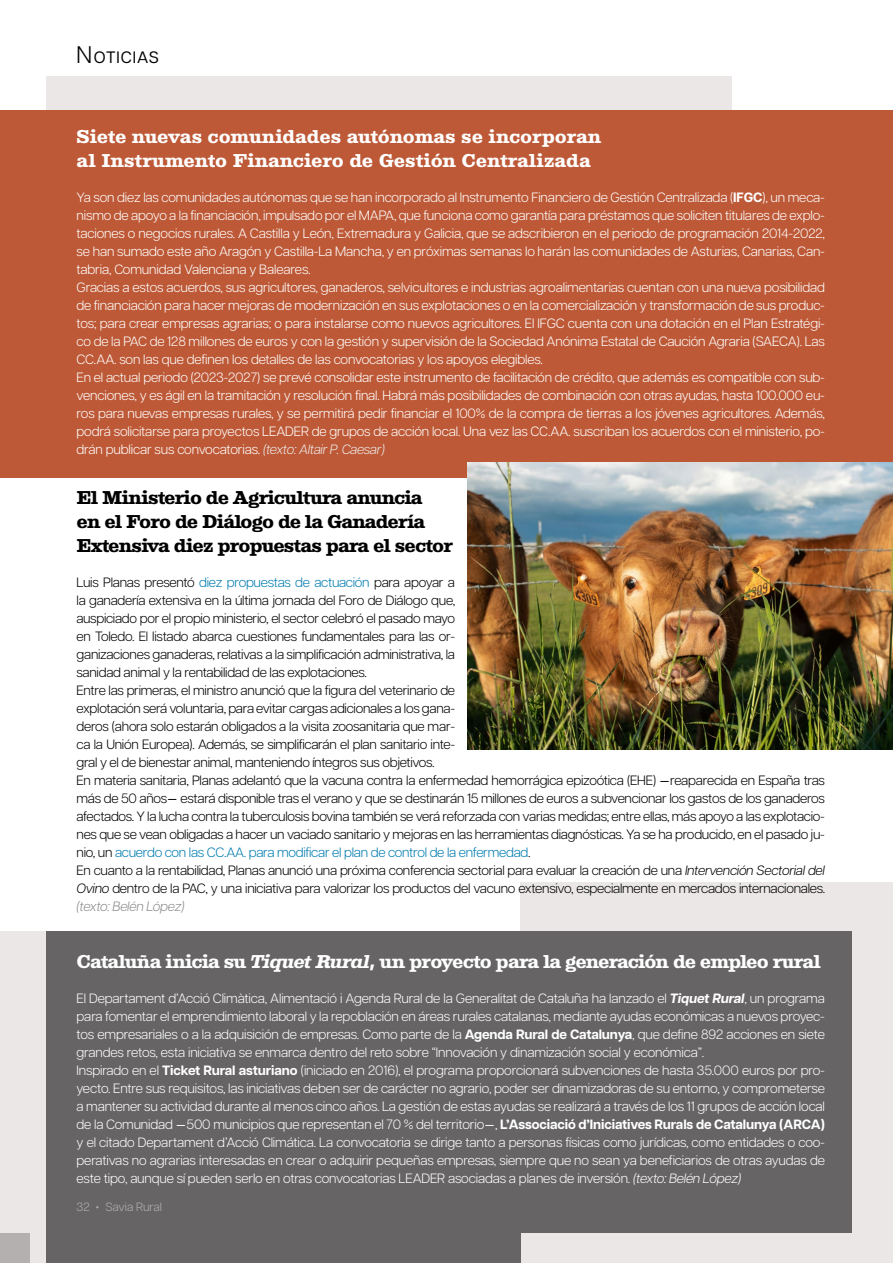
<style>
.page{position:relative;width:893px;height:1263px;background:#fff}
.page>*{position:absolute;margin:0;border:0;box-sizing:border-box;transform-origin:0 0}
.NOTICIAS_título_P{font:800 19.5px/24px "Albiona";letter-spacing:-.04em;color:#000}
.NOTICIAS_título_P-2{font:800 19.5px/24px "Albiona";color:#fff}
.NOTICIAS_título_P-3{font:800 19.5px "Albiona";letter-spacing:-.03em;color:#fff}
.t1{font:16.5px "Articulat CF";letter-spacing:.06em;color:#000}
.NOTICIAS_texto_P{font:300 13.5px/18px "Articulat CF";letter-spacing:-.01em;color:#fff;text-align:justify}
.NOTICIAS_texto_P-2{font:300 13.5px/18px "Articulat CF";letter-spacing:-.02em;color:#000;text-align:justify}
.t2{font:300 12px "Articulat CF";color:#b3b0af}
.s1{font-weight:300;font-size:24px}
.s2{font-weight:700}
.s3{font-style:italic;color:#eceae9}
.s4{color:#007cb0}
.s5{font-family:"Arial Narrow";font-weight:400}
.s6{font-style:italic}
.s7{font-style:italic;color:#8e8b8b}
.s8{font-weight:700;font-style:italic}
.s9{font-size:24px}
</style>
<div class="page">
<div style="left:0;top:931px;width:72px;height:332px;background:#eae7e6"></div>
<div style="left:521px;top:882px;width:372px;height:381px;background:#eae7e6"></div>
<div style="left:0;top:110px;width:893px;height:367px;background:#bd5937"></div>
<div style="left:47px;top:931px;width:805px;height:332px;background:#666464"></div>
<div style="left:47px;top:77px;width:685px;height:33px;background:#eae7e6"></div>
<div style="left:0;top:1233px;width:30px;height:30px;background:#b3b0af"></div>
<img style="left:468px;top:463px;width:425px;height:286px">
<div style="left:521px;top:1233px;width:340px;height:30px;background:#eae7e6"></div>
<p class="t1" style="left:77px;top:45px;width:84px"><span class="s1">N</span>OTICIAS</p>
<p class="NOTICIAS_título_P-2" style="left:77px;top:124px;width:526px">Siete nuevas comunidades autónomas se incorporan al Instrumento Financiero de Gestión Centralizada</p>
<p class="NOTICIAS_texto_P" style="left:77px;top:187px;width:750px">Ya son diez las comunidades autónomas que se han incorporado al Instrumento Financiero de Gestión Centralizada (<span class="s2">IFGC</span>), un meca&shy;nismo de apoyo a la financiación, impulsado por el MAPA, que funciona como garantía para préstamos que soliciten titulares de explo&shy;taciones o negocios rurales. A Castilla y León, Extremadura y Galicia, que se adscribieron en el periodo de programación 2014-2022, se han sumado este año Aragón y Castilla-La Mancha, y en próximas semanas lo harán las comunidades de Asturias, Canarias, Can&shy;tabria, Comunidad Valenciana y Baleares.</p>
<p class="NOTICIAS_texto_P" style="left:77px;top:277px;width:750px">Gracias a estos acuerdos, sus agricultores, ganaderos, selvicultores e industrias agroalimentarias cuentan con una nueva posibilidad de financiación para hacer mejoras de modernización en sus explotaciones o en la comercialización y transformación de sus produc&shy;tos; para crear empresas agrarias; o para instalarse como nuevos agricultores. El IFGC cuenta con una dotación en el Plan Estratégi&shy;co de la PAC de 128 millones de euros y con la gestión y supervisión de la Sociedad Anónima Estatal de Caución Agraria (SAECA). Las CC.AA. son las que definen los detalles de las convocatorias y los apoyos elegibles.</p>
<p class="NOTICIAS_texto_P" style="left:77px;top:367px;width:750px">En el actual periodo (2023-2027) se prevé consolidar este instrumento de facilitación de crédito, que además es compatible con sub&shy;venciones, y es ágil en la tramitación y resolución final. Habrá más posibilidades de combinación con otras ayudas, hasta 100.000 eu&shy;ros para nuevas empresas rurales, y se permitirá pedir financiar el 100% de la compra de tierras a los jóvenes agricultores. Además, podrá solicitarse para proyectos LEADER de grupos de acción local. Una vez las CC.AA. suscriban los acuerdos con el ministerio, po&shy;drán publicar sus convocatorias. <span class="s3">(texto: Altair P. Caesar)</span></p>
<p class="NOTICIAS_título_P" style="left:77px;top:486px;width:378px">El Ministerio de Agricultura anuncia<br>en el Foro de Diálogo de la Ganadería<br>Extensiva diez propuestas para el sector</p>
<p class="NOTICIAS_texto_P-2" style="left:77px;top:572px;width:380px">Luis Planas presentó <span class="s4">diez propuestas de actuación</span> para apoyar a la ganadería extensiva en la última jornada del Foro de Diálogo que, auspiciado por el propio ministerio, el sector celebró el pasado mayo en Toledo. El listado abarca cuestiones fundamentales para las or&shy;ganizaciones ganaderas, relativas a la simplificación administrativa, la sanidad animal y la rentabilidad de las explotaciones.</p>
<p class="NOTICIAS_texto_P-2" style="left:77px;top:680px;width:380px">Entre las primeras, el ministro anunció que la figura del veterinario de explotación será voluntaria, para evitar cargas adicionales a los gana&shy;deros (ahora solo estarán obligados a la visita zoosanitaria que mar&shy;ca la Unión Europea). Además, se simplificarán el plan sanitario inte&shy;gral y el de bienestar animal, manteniendo íntegros sus objetivos.</p>
<p class="NOTICIAS_texto_P-2" style="left:77px;top:770px;width:750px">En materia sanitaria, Planas adelantó que la vacuna contra la enfermedad hemorrágica epizoótica (EHE) <span class="s5">―</span>reaparecida en España tras más de 50 años<span class="s5">―</span> estará disponible tras el verano y que se destinarán 15 millones de euros a subvencionar los gastos de los ganaderos afectados. Y la lucha contra la tuberculosis bovina también se verá reforzada con varias medidas; entre ellas, más apoyo a las explotacio&shy;nes que se vean obligadas a hacer un vaciado sanitario y mejoras en las herramientas diagnósticas. Ya se ha producido, en el pasado ju&shy;nio, un <span class="s4">acuerdo con las CC.AA. para modificar el plan de control de la enfermedad</span>.</p>
<p class="NOTICIAS_texto_P-2" style="left:77px;top:860px;width:750px">En cuanto a la rentabilidad, Planas anunció una próxima conferencia sectorial para evaluar la creación de una <span class="s6">Intervención Sectorial del Ovino</span> dentro de la PAC, y una iniciativa para valorizar los productos del vacuno extensivo, especialmente en mercados internacionales. <span class="s7">(texto: Belén López)</span></p>
<p class="NOTICIAS_título_P-3" style="left:77px;top:950px;width:746px">Cataluña inicia su <span class="s6">Tiquet Rural</span>, un proyecto para la generación de empleo rural</p>
<p class="NOTICIAS_texto_P" style="left:77px;top:988px;width:750px">El Departament d’Acció Climàtica, Alimentació i Agenda Rural de la Generalitat de Cataluña ha lanzado el <span class="s8">Tiquet Rural</span>, un programa para fomentar el emprendimiento laboral y la repoblación en áreas rurales catalanas, mediante ayudas económicas a nuevos proyec&shy;tos empresariales o a la adquisición de empresas. Como parte de la <span class="s2">Agenda Rural de Catalunya</span>, que define 892 acciones en siete grandes retos, esta iniciativa se enmarca dentro del reto sobre “Innovación y dinamización social y económica”.</p>
<p class="NOTICIAS_texto_P" style="left:77px;top:1060px;width:750px">Inspirado en el <span class="s2">Ticket Rural asturiano</span> (iniciado en 2016), el programa proporcionará subvenciones de hasta 35.000 euros por pro&shy;yecto. Entre sus requisitos, las iniciativas deben ser de carácter no agrario, poder ser dinamizadoras de su entorno, y comprometerse a mantener su actividad durante al menos cinco años. La gestión de estas ayudas se realizará a través de los 11 grupos de acción local de la Comunidad <span class="s5">―</span>500 municipios que representan el 70 % del territorio<span class="s5">―</span>, <span class="s2">L’Associació d’Iniciatives Rurals de Catalunya (ARCA) </span>y el citado Departament d’Acció Climática. La convocatoria se dirige tanto a personas físicas como jurídicas, como entidades o coo&shy;perativas no agrarias interesadas en crear o adquirir pequeñas empresas, siempre que no sean ya beneficiarios de otras ayudas de este tipo, aunque sí pueden serlo en otras convocatorias LEADER asociadas a planes de inversión. <span class="s6">(texto: Belén López)</span></p>
<p class="t2" style="left:77px;top:1198px;width:87px">32 <span class="s9">·</span> Savia Rural</p>
</div>
